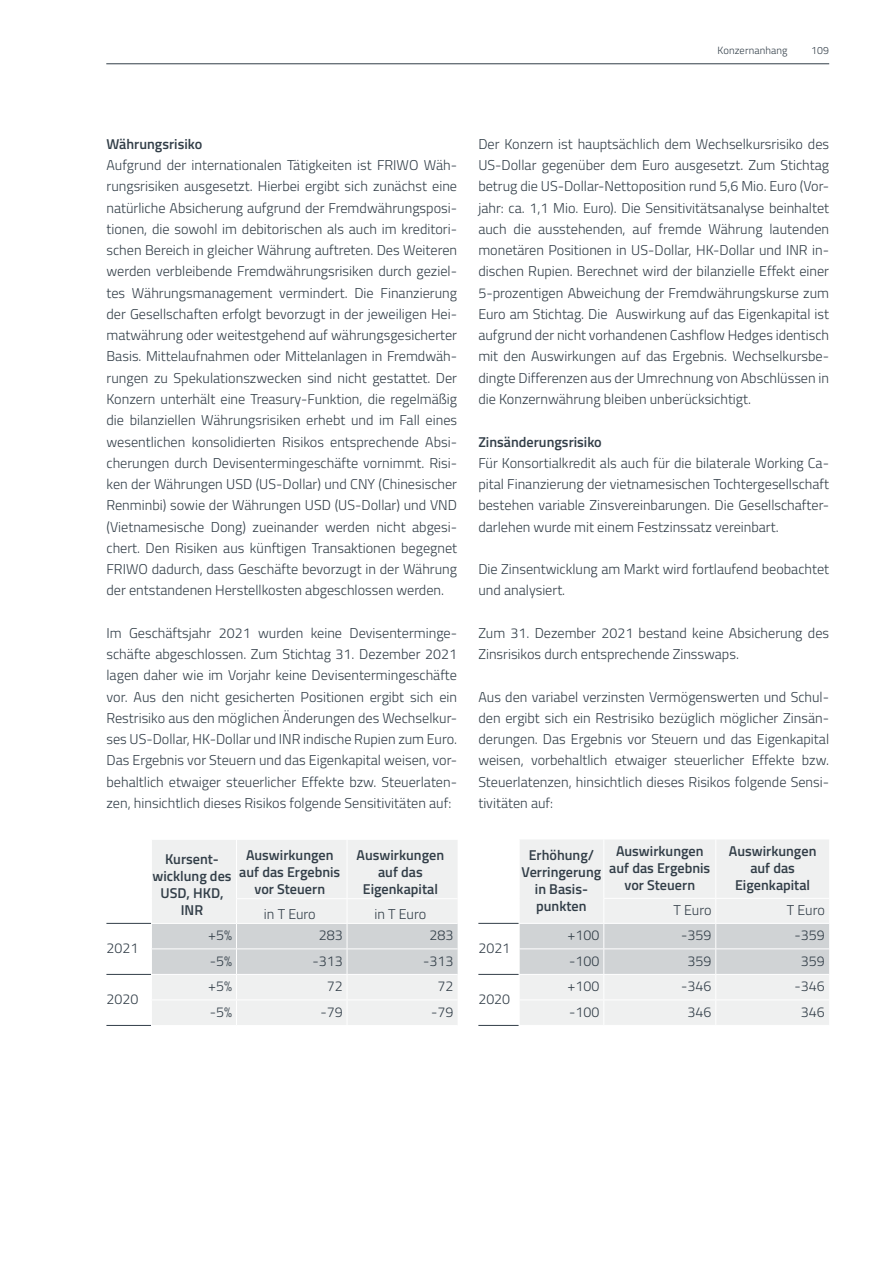
<style>
.page{position:relative;width:893px;height:1263px;background:#fff}
.page>*{position:absolute;margin:0;border:0;box-sizing:border-box;transform-origin:0 0}
.t1{font:300 14.25px/21.3px "Titillium Web";color:#323e48;text-align:justify}
.t2{font:600 14.25px/17.1px "Titillium Web";color:#323e48;text-align:center}
.t3{font:300 10.5px "Titillium Web";letter-spacing:.01em;color:#323e48}
</style>
<div class="page">
<div style="left:152px;top:840px;width:305px;height:59px;background:#eff0f0"></div>
<hr style="left:106px;top:923px;width:45px;height:1px;background:#323e48">
<hr style="left:106px;top:974px;width:45px;height:1px;background:#323e48">
<hr style="left:106px;top:1025px;width:45px;height:1px;background:#323e48">
<hr style="left:236px;top:840px;width:1px;height:58px;background:#fff">
<hr style="left:347px;top:840px;width:1px;height:58px;background:#fff">
<hr style="left:236px;top:898px;width:111px;height:1px;background:#fff">
<hr style="left:347px;top:898px;width:111px;height:1px;background:#fff">
<svg style="left:152px;top:899px;width:306px;height:126px"></svg>
<div style="left:520px;top:840px;width:309px;height:58px;background:#eff0f0"></div>
<hr style="left:478px;top:923px;width:41px;height:1px;background:#323e48">
<hr style="left:478px;top:974px;width:41px;height:1px;background:#323e48">
<hr style="left:478px;top:1025px;width:41px;height:1px;background:#323e48">
<hr style="left:603px;top:839px;width:1px;height:59px;background:#fff">
<hr style="left:715px;top:839px;width:1px;height:59px;background:#fff">
<svg style="left:519px;top:898px;width:310px;height:127px"></svg>
<hr style="left:106px;top:64px;width:723px;height:1px;background:#323e48">
<p class="t3" style="left:718px;top:43px;width:71px">Konzernanhang</p>
<p class="t3" style="left:811px;top:43px;width:19px">109</p>
<p class="t2" style="left:106px;top:135px;width:97px">Währungsrisiko</p>
<p class="t1" style="left:106px;top:154px;width:352px">Aufgrund der internationalen Tätigkeiten ist FRIWO Wäh&shy;rungsrisiken ausgesetzt. Hierbei ergibt sich zunächst eine natürliche Absicherung aufgrund der Fremdwährungsposi&shy;tionen, die sowohl im debitorischen als auch im kreditori&shy;schen Bereich in gleicher Währung auftreten. Des Weiteren werden verbleibende Fremdwährungsrisiken durch geziel&shy;tes Währungsmanagement vermindert. Die Finanzierung der Gesellschaften erfolgt bevorzugt in der jeweiligen Hei&shy;matwährung oder weitestgehend auf währungsgesicherter Basis. Mittelaufnahmen oder Mittelanlagen in Fremdwäh&shy;rungen zu Spekulationszwecken sind nicht gestattet. Der Konzern unterhält eine Treasury-Funktion, die regelmäßig die bilanziellen Währungsrisiken erhebt und im Fall eines wesentlichen konsolidierten Risikos entsprechende Absi&shy;cherungen durch Devisentermingeschäfte vornimmt. Risi&shy;ken der Währungen USD (US-Dollar) und CNY (Chinesischer Renminbi) sowie der Währungen USD (US-Dollar) und VND (Vietnamesische Dong) zueinander werden nicht abgesi&shy;chert. Den Risiken aus künftigen Transaktionen begegnet FRIWO dadurch, dass Geschäfte bevorzugt in der Währung der entstandenen Herstellkosten abgeschlossen werden.</p>
<p class="t1" style="left:106px;top:621px;width:352px">Im Geschäftsjahr 2021 wurden keine Devisenterminge&shy;schäfte abgeschlossen. Zum Stichtag 31. Dezember 2021 lagen daher wie im Vorjahr keine Devisentermingeschäfte vor. Aus den nicht gesicherten Positionen ergibt sich ein Restrisiko aus den möglichen Änderungen des Wechselkur&shy;ses US-Dollar, HK-Dollar und INR indische Rupien zum Euro.<br>Das Ergebnis vor Steuern und das Eigenkapital weisen, vor&shy;behaltlich etwaiger steuerlicher Effekte bzw. Steuerlaten&shy;zen, hinsichtlich dieses Risikos folgende Sensitivitäten auf:</p>
<p class="t1" style="left:478px;top:132px;width:352px">Der Konzern ist hauptsächlich dem Wechselkursrisiko des US-Dollar gegenüber dem Euro ausgesetzt. Zum Stichtag betrug die US-Dollar-Nettoposition rund 5,6 Mio. Euro (Vor&shy;jahr: ca. 1,1 Mio. Euro). Die Sensitivitätsanalyse beinhaltet auch die ausstehenden, auf fremde Währung lautenden monetären Positionen in US-Dollar, HK-Dollar und INR in&shy;dischen Rupien. Berechnet wird der bilanzielle Effekt einer 5-prozentigen Abweichung der Fremdwährungskurse zum Euro am Stichtag. Die Auswirkung auf das Eigenkapital ist aufgrund der nicht vorhandenen Cashflow Hedges identisch mit den Auswirkungen auf das Ergebnis. Wechselkursbe&shy;dingte Differenzen aus der Umrechnung von Abschlüssen in die Konzernwährung bleiben unberücksichtigt.</p>
<p class="t2" style="left:478px;top:432px;width:125px">Zinsänderungsrisiko</p>
<p class="t1" style="left:478px;top:451px;width:352px">Für Konsortialkredit als auch für die bilaterale Working Ca&shy;pital Finanzierung der vietnamesischen Tochtergesellschaft bestehen variable Zinsvereinbarungen. Die Gesellschafter&shy;darlehen wurde mit einem Festzinssatz vereinbart.</p>
<p class="t1" style="left:478px;top:558px;width:352px">Die Zinsentwicklung am Markt wird fortlaufend beobachtet und analysiert.</p>
<p class="t1" style="left:478px;top:621px;width:352px">Zum 31. Dezember 2021 bestand keine Absicherung des<br>Zinsrisikos durch entsprechende Zinsswaps.</p>
<p class="t1" style="left:478px;top:685px;width:352px">Aus den variabel verzinsten Vermögenswerten und Schul&shy;den ergibt sich ein Restrisiko bezüglich möglicher Zinsän&shy;derungen. Das Ergebnis vor Steuern und das Eigenkapital weisen, vorbehaltlich etwaiger steuerlicher Effekte bzw.<br>Steuerlatenzen, hinsichtlich dieses Risikos folgende Sensi&shy;tivitäten auf:</p>
<p class="t2" style="left:152px;top:850px;width:81px">Kursent&shy;wicklung des<br>USD, HKD,<br>INR</p>
<p class="t2" style="left:239px;top:846px;width:103px">Auswirkungen auf das Ergebnis vor Steuern</p>
<p class="t2" style="left:357px;top:846px;width:89px">Auswirkungen auf das<br>Eigenkapital</p>
<p class="t1" style="left:264px;top:903px;width:53px">in T Euro</p>
<p class="t1" style="left:375px;top:903px;width:53px">in T Euro</p>
<p class="t2" style="left:522px;top:845px;width:81px">Erhöhung/<br>Verringerung in Basis&shy;punkten</p>
<p class="t2" style="left:609px;top:841px;width:103px">Auswirkungen auf das Ergebnis vor Steuern</p>
<p class="t2" style="left:729px;top:841px;width:89px">Auswirkungen auf das<br>Eigenkapital</p>
<p class="t1" style="left:674px;top:898px;width:39px">T Euro</p>
<p class="t1" style="left:787px;top:898px;width:39px">T Euro</p>
<p class="t1" style="left:106px;top:936px;width:33px">2021</p>
<p class="t1" style="left:208px;top:924px;width:25px">+5%</p>
<p class="t1" style="left:319px;top:924px;width:25px">283</p>
<p class="t1" style="left:429px;top:924px;width:25px">283</p>
<p class="t1" style="left:210px;top:949px;width:24px">-5%</p>
<p class="t1" style="left:312px;top:949px;width:32px">-313</p>
<p class="t1" style="left:423px;top:949px;width:32px">-313</p>
<p class="t1" style="left:478px;top:936px;width:33px">2021</p>
<p class="t1" style="left:568px;top:924px;width:33px">+100</p>
<p class="t1" style="left:681px;top:924px;width:32px">-359</p>
<p class="t1" style="left:795px;top:924px;width:32px">-359</p>
<p class="t1" style="left:569px;top:949px;width:32px">-100</p>
<p class="t1" style="left:688px;top:949px;width:25px">359</p>
<p class="t1" style="left:801px;top:949px;width:25px">359</p>
<p class="t1" style="left:106px;top:987px;width:33px">2020</p>
<p class="t1" style="left:208px;top:975px;width:25px">+5%</p>
<p class="t1" style="left:327px;top:975px;width:17px">72</p>
<p class="t1" style="left:437px;top:975px;width:17px">72</p>
<p class="t1" style="left:210px;top:1000px;width:24px">-5%</p>
<p class="t1" style="left:320px;top:1000px;width:24px">-79</p>
<p class="t1" style="left:431px;top:1000px;width:24px">-79</p>
<p class="t1" style="left:478px;top:987px;width:33px">2020</p>
<p class="t1" style="left:568px;top:975px;width:33px">+100</p>
<p class="t1" style="left:681px;top:975px;width:32px">-346</p>
<p class="t1" style="left:794px;top:975px;width:32px">-346</p>
<p class="t1" style="left:569px;top:1000px;width:32px">-100</p>
<p class="t1" style="left:688px;top:1000px;width:25px">346</p>
<p class="t1" style="left:801px;top:1000px;width:25px">346</p>
</div>
